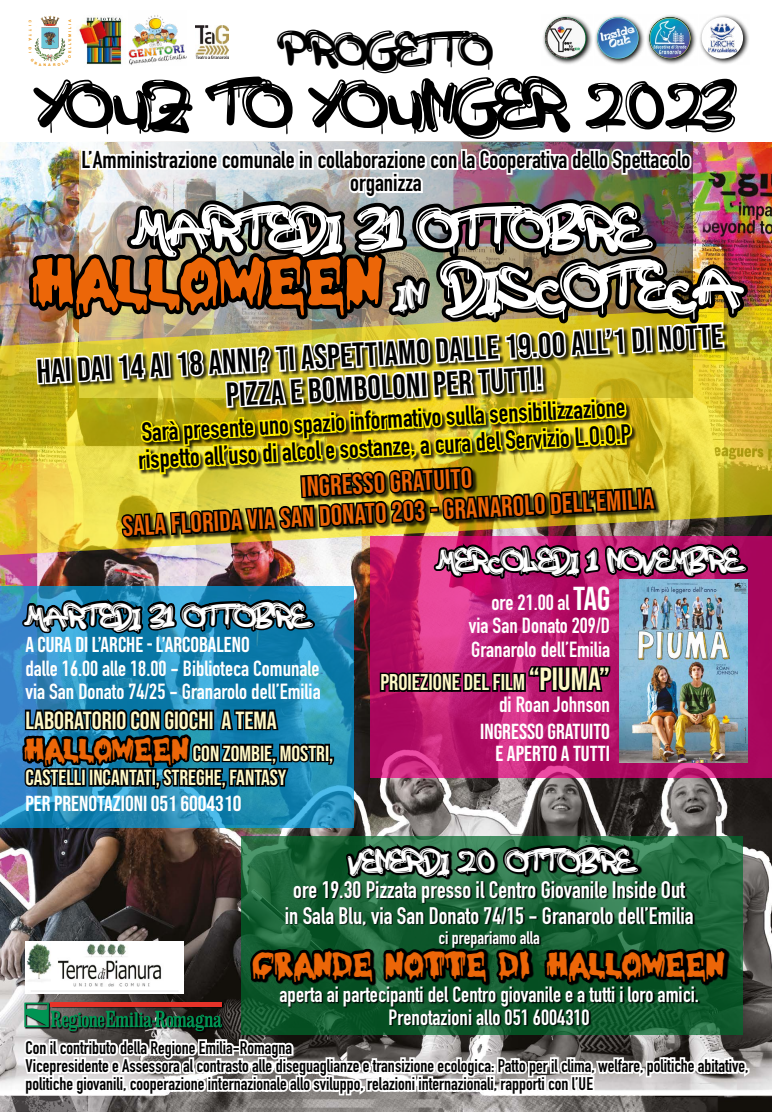
<style>
.page{position:relative;width:772px;height:1112px;background:#fff}
.page>*{position:absolute;margin:0;border:0;box-sizing:border-box;transform-origin:0 0}
.t1{font:72.4px "Halloween Morning";color:#ec6608;scale:1.33 1}
.t2{font:59.6px "a Attack Graffiti";color:#000}
.t3{font:50.6px "a Attack Graffiti";color:#fff}
.t4{font:41.2px "a Attack Graffiti";color:#000}
.t5{font:36.84px "Halloween Morning";color:#ec6608;scale:1.33 1}
.t6{font:33.2px/33.2px "Bebas Neue";color:#000;text-align:center}
.t7{font:28px/30px "Bebas Neue";color:#ec6608;text-align:center}
.t8{font:28px "a Attack Graffiti";color:#fff}
.t9{font:26px/27.2px "DIN Engschrift Std";color:#000}
.t10{font:24.8px "Bebas Neue";color:#fff9c7}
.t11{font:24px/23.2px "DIN Engschrift Std";color:#000;text-align:center}
.t12{font:23.6px/25.6px "DIN Engschrift Std";color:#fff;text-align:center}
.t13{font:22.8px "Bebas Neue";color:#fff9c7}
.t14{font:21.8px/22.4px "DIN Engschrift Std";color:#fff;text-align:center}
.t15{font:21.8px/24.4px "Bebas Neue";color:#fff9c7}
.t16{font:21.8px/22px "Bebas Neue";color:#fff;text-align:right}
.t17{font:21.6px/23.6px "DIN Engschrift Std";color:#fff}
.t18{font:21.6px "Bebas Neue";color:#fff}
.t19{font:18px/18px "DIN Engschrift Std";color:#000}
.t20{font:18px "DIN Engschrift Std";color:#fff}
.t21{font:700 3.6px "Arial";letter-spacing:.565em;color:#e88c00}
.t22{font:700 3.6px "Arial";letter-spacing:.49em;color:#e88c00}
.s1{font-family:"a Attack Graffiti";font-size:33.48px;color:#fff}
.s2{font-family:"a Attack Graffiti";font-size:56.6px;color:#fff}
.s3{font-family:"Halloween Morning";font-size:34px;color:#ec6608}
.s4{font-family:"Bebas Neue";font-size:33.2px}
.s5{font-size:32px}
</style>
<div class="page">
<img style="left:0;top:142px;width:771px;height:969px">
<img style="left:0;top:294px;width:771px;height:265px">
<div style="left:370px;top:536px;width:401px;height:241px;background:#a7055c"></div>
<svg style="left:241px;top:986px;width:501px;height:48px;background:#145e31"></svg>
<svg style="left:250px;top:986px;width:479px;height:40px;background:#0a4522"></svg>
<svg style="left:0;top:586px;width:12px;height:242px;background:#3888ca"></svg>
<img style="left:12px;top:147px;width:746px;height:839px">
<svg style="left:21px;top:1037px;width:729px;height:60px"></svg>
<svg style="left:24px;top:1002px;width:200px;height:30px"></svg>
<svg style="left:24px;top:1002px;width:198px;height:28px;background:#42513b"></svg>
<svg style="left:543px;top:15px;width:49px;height:49px"></svg>
<img style="left:544px;top:17px;width:42px;height:42px">
<svg style="left:700px;top:15px;width:49px;height:49px"></svg>
<svg style="left:701px;top:17px;width:41px;height:42px"></svg>
<img style="left:701px;top:19px;width:41px;height:38px">
<svg style="left:595px;top:15px;width:49px;height:49px"></svg>
<img style="left:596px;top:17px;width:42px;height:42px">
<svg style="left:647px;top:15px;width:49px;height:49px"></svg>
<img style="left:649px;top:17px;width:41px;height:42px">
<img style="left:25px;top:941px;width:158px;height:52px">
<img style="left:79px;top:16px;width:44px;height:49px">
<img style="left:34px;top:15px;width:32px;height:46px">
<img style="left:128px;top:15px;width:59px;height:50px">
<img style="left:195px;top:25px;width:33px;height:33px">
<svg style="left:58px;top:55px;width:8px;height:6px"></svg>
<p class="t22" style="left:67px;top:53px;width:35px;rotate:-90deg">ELL’EMILIA</p>
<p class="t21" style="left:33px;top:20px;width:23px;rotate:90deg">CITTÀ</p>
<p class="t21" style="left:33px;top:47px;width:4px;rotate:90deg">D</p>
<h3 class="t4" style="left:281px;top:28px;width:211px">PROGETTO</h3>
<h2 class="t2" style="left:37px;top:74px;width:698px">YOUZ TO YOUNGER 2023</h2>
<h3 class="t11" style="left:81px;top:148px;width:610px">L’Amministrazione comunale in collaborazione con la Cooperativa dello Spettacolo organizza</h3>
<h3 class="t3" style="left:133px;top:203px;width:506px">MARTEDI 31 OTTOBRE</h3>
<h1 class="t1" style="left:34px;top:246px;width:530px">HALLOWEEN <span class="s1">IN</span> <span class="s2">DISCOTECA</span></h1>
<p class="t21" style="left:39px;top:62px;width:18px">ANAR</p>
<h3 class="t6" style="left:36px;top:354px;width:688px;rotate:-3deg">HAI DAI 14 AI 18 ANNI? TI ASPETTIAMO DALLE 19.00 ALL’1 DI NOTTE<br>PIZZA E BOMBOLONI PER TUTTI!</h3>
<h3 class="t9" style="left:136px;top:419px;width:495px;rotate:-3deg">Sarà presente uno spazio informativo sulla sensibilizzazione rispetto all’uso di alcol e sostanze, a cura del Servizio L.O.O.P</h3>
<h3 class="t7" style="left:120px;top:481px;width:533px;rotate:-3deg">INGRESSO GRATUITO<br>SALA FLORIDA VIA SAN DONATO 203 - GRANAROLO DELL’EMILIA</h3>
<h3 class="t8" style="left:25px;top:601px;width:281px">MARTEDI 31 OTTOBRE</h3>
<p class="t18" style="left:25px;top:632px;width:225px">A CURA DI L’ARCHE - L’ARCOBALENO</p>
<p class="t17" style="left:25px;top:656px;width:296px">dalle 16.00 alle 18.00 - Biblioteca Comunale via San Donato 74/25 - Granarolo dell’Emilia</p>
<h3 class="t10" style="left:25px;top:705px;width:253px">LABORATORIO CON GIOCHI A TEMA</h3>
<p class="t15" style="left:25px;top:740px;width:309px"><span class="s3">HALLOWEEN</span>CON ZOMBIE, MOSTRI,<br>CASTELLI INCANTATI, STREGHE, FANTASY</p>
<p class="t16" style="left:25px;top:792px;width:217px">PER PRENOTAZIONI 051 6004310</p>
<h3 class="t8" style="left:437px;top:545px;width:302px">MERCOLEDI 1 NOVEMBRE</h3>
<p class="t14" style="left:491px;top:591px;width:120px">ore 21.00 al <span class="s4">TAG</span></p>
<p class="t17" style="left:468px;top:613px;width:142px">via San Donato 209/D<br>Granarolo dell’Emilia</p>
<p class="t13" style="left:380px;top:669px;width:231px">PROIEZIONE DEL FILM <span class="s5">“PIUMA”</span></p>
<p class="t14" style="left:498px;top:693px;width:112px">di Roan Johnson</p>
<p class="t16" style="left:480px;top:720px;width:131px">INGRESSO GRATUITO<br>E APERTO A TUTTI</p>
<h3 class="t8" style="left:348px;top:846px;width:283px">VENERDI 20 OTTOBRE</h3>
<h3 class="t12" style="left:284px;top:877px;width:410px">ore 19.30 Pizzata presso il Centro Giovanile Inside Out in Sala Blu, via San Donato 74/15 - Granarolo dell’Emilia</h3>
<p class="t20" style="left:438px;top:927px;width:103px">ci prepariamo alla</p>
<h3 class="t5" style="left:252px;top:946px;width:356px">GRANDE NOTTE DI HALLOWEEN</h3>
<p class="t14" style="left:279px;top:983px;width:420px">aperta ai partecipanti del Centro giovanile e a tutti i loro amici.<br>Prenotazioni allo 051 6004310</p>
<p class="t19" style="left:25px;top:1038px;width:724px">Con il contributo della Regione Emilia-Romagna<br>Vicepresidente e Assessora al contrasto alle diseguaglianze e transizione ecologica: Patto per il clima, welfare, politiche abitative, politiche giovanili, cooperazione internazionale allo sviluppo, relazioni internazionali, rapporti con l’UE</p>
</div>
